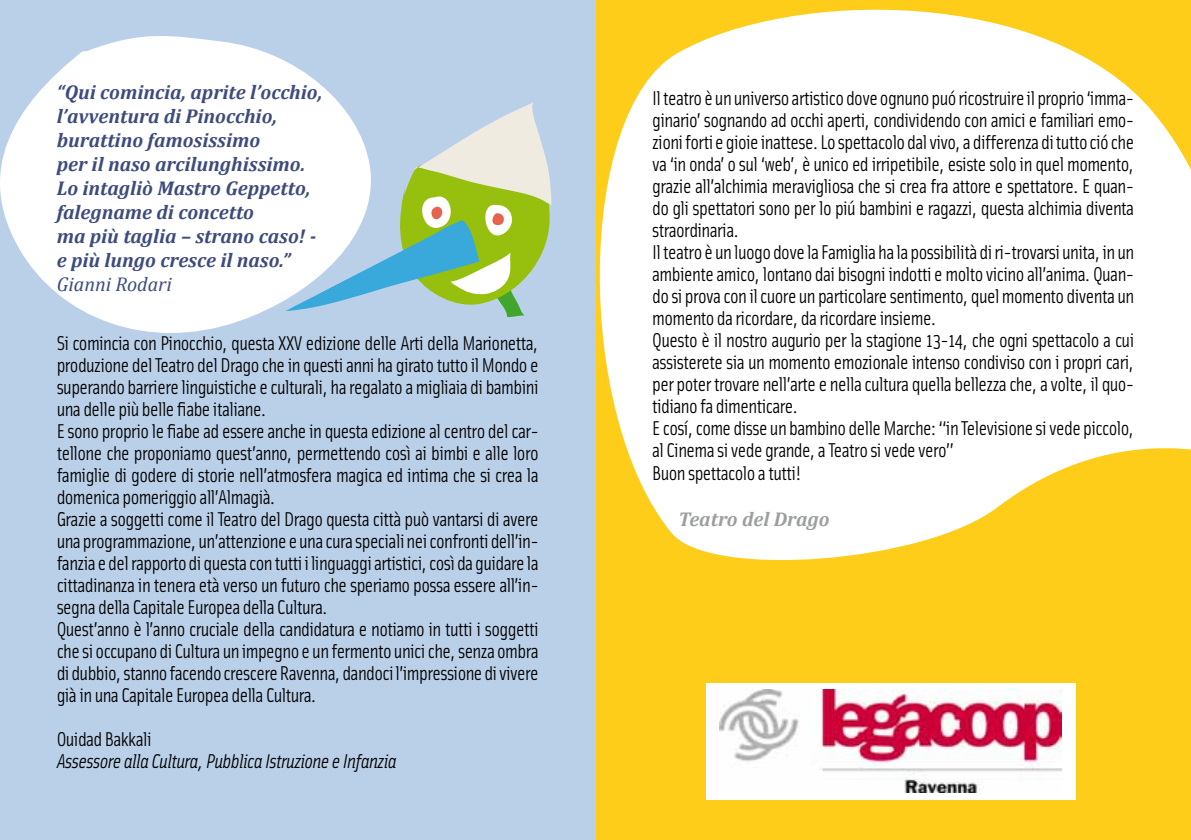
<style>
.page{position:relative;width:1191px;height:840px;background:#fff}
.page>*{position:absolute;margin:0;border:0;box-sizing:border-box;transform-origin:0 0}
.t1{font:20px/22px "Solex";letter-spacing:-.03em;color:#000}
.t2{font:italic 700 20px/24px "Cambria";color:#3d4b7d}
.t3{font:italic 20px "Solex";letter-spacing:-.03em;color:#000}
.t4{font:italic 700 20px "Cambria";color:#9c9e9f}
.t5{font:italic 20px "Cambria";color:#3d4b7d}
</style>
<div class="page">
<div style="left:595px;top:0;width:596px;height:839px;background:#fecd1a"></div>
<div style="left:0;top:0;width:595px;height:839px;background:#bad0e9"></div>
<svg style="left:0;top:36px;width:338px;height:297px;fill:#fff"></svg>
<svg style="left:595px;top:0;width:596px;height:578px;fill:#fff"></svg>
<svg style="left:595px;top:314px;width:67px;height:48px;background:#fdf8e5"></svg>
<svg style="left:285px;top:102px;width:266px;height:231px"></svg>
<div style="left:706px;top:682px;width:369px;height:116px;background:#fff"></div>
<img style="left:719px;top:689px;width:342px;height:103px">
<p class="t2" style="left:57px;top:79px;width:267px">“Qui comincia, aprite l’occhio, l’avventura di Pinocchio, burattino famosissimo<br>per il naso arcilunghissimo.<br>Lo intagliò Mastro Geppetto, falegname di concetto<br>ma più taglia – strano caso! - e più lungo cresce il naso.”</p>
<p class="t5" style="left:57px;top:272px;width:117px">Gianni Rodari</p>
<p class="t1" style="left:57px;top:331px;width:483px">Si comincia con Pinocchio, questa XXV edizione delle Arti della Marionetta, produzione del Teatro del Drago che in questi anni ha girato tutto il Mondo e superando barriere linguistiche e culturali, ha regalato a migliaia di bambini una delle più belle fiabe italiane.<br>E sono proprio le fiabe ad essere anche in questa edizione al centro del car&shy;tellone che proponiamo quest’anno, permettendo così ai bimbi e alle loro famiglie di godere di storie nell’atmosfera magica ed intima che si crea la domenica pomeriggio all’Almagià.<br>Grazie a soggetti come il Teatro del Drago questa città può vantarsi di avere una programmazione, un’attenzione e una cura speciali nei confronti dell’in&shy;fanzia e del rapporto di questa con tutti i linguaggi artistici, così da guidare la cittadinanza in tenera età verso un futuro che speriamo possa essere all’in&shy;segna della Capitale Europea della Cultura.<br>Quest’anno è l’anno cruciale della candidatura e notiamo in tutti i soggetti che si occupano di Cultura un impegno e un fermento unici che, senza ombra di dubbio, stanno facendo crescere Ravenna, dandoci l’impressione di vivere già in una Capitale Europea della Cultura.</p>
<p class="t1" style="left:57px;top:727px;width:97px">Ouidad Bakkali</p>
<p class="t3" style="left:57px;top:748px;width:341px">Assessore alla Cultura, Pubblica Istruzione e Infanzia</p>
<p class="t1" style="left:652px;top:86px;width:483px">Il teatro è un universo artistico dove ognuno puó ricostruire il proprio ‘imma&shy;ginario’ sognando ad occhi aperti, condividendo con amici e familiari emo&shy;zioni forti e gioie inattese. Lo spettacolo dal vivo, a differenza di tutto ció che va ‘in onda’ o sul ‘web’, è unico ed irripetibile, esiste solo in quel momento, grazie all’alchimia meravigliosa che si crea fra attore e spettatore. E quan&shy;do gli spettatori sono per lo piú bambini e ragazzi, questa alchimia diventa straordinaria.<br>Il teatro è un luogo dove la Famiglia ha la possibilità di ri-trovarsi unita, in un ambiente amico, lontano dai bisogni indotti e molto vicino all’anima. Quan&shy;do si prova con il cuore un particolare sentimento, quel momento diventa un momento da ricordare, da ricordare insieme.<br>Questo è il nostro augurio per la stagione 13-14, che ogni spettacolo a cui assisterete sia un momento emozionale intenso condiviso con i propri cari, per poter trovare nell’arte e nella cultura quella bellezza che, a volte, il quo&shy;tidiano fa dimenticare.<br>E cosí, come disse un bambino delle Marche: “in Televisione si vede piccolo, al Cinema si vede grande, a Teatro si vede vero”<br>Buon spettacolo a tutti!</p>
<p class="t4" style="left:678px;top:506px;width:152px">Teatro del Drago</p>
</div>
